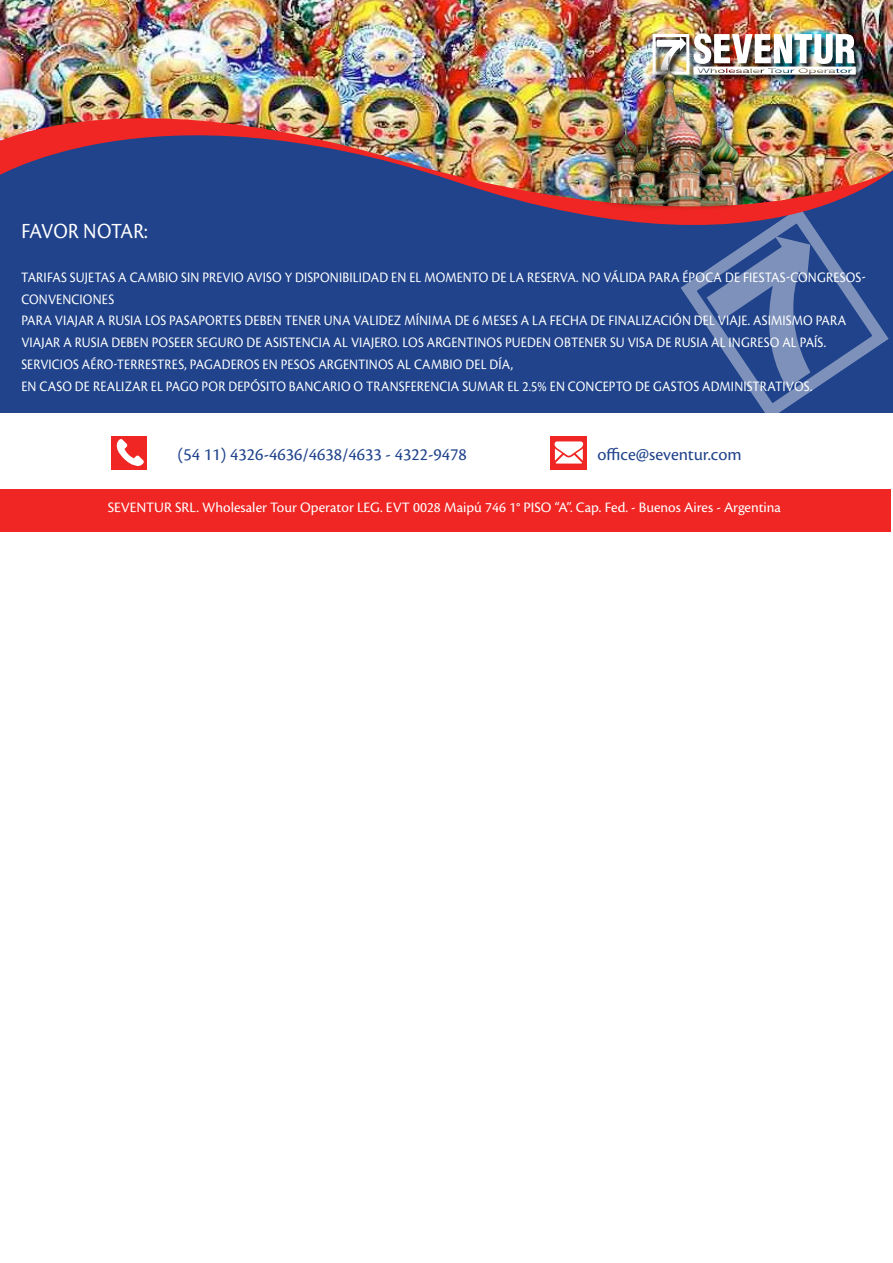
<style>
.page{position:relative;width:893px;height:1263px;background:#fff}
.page>*{position:absolute;margin:0;border:0;box-sizing:border-box;transform-origin:0 0}
.t1{font:22.5px "Cronos Pro";color:#fff;scale:.9 1}
.t2{font:18px "Cronos Pro";color:#20438b}
.t3{font:15px/21.9px "Cronos Pro";letter-spacing:.01em;color:#fff;scale:.9 1}
.t4{font:15px "Cronos Pro";letter-spacing:.01em;color:#fff}
</style>
<div class="page">
<div style="left:0;top:134px;width:893px;height:278px;background:#20438b"></div>
<svg style="left:680px;top:296px;width:209px;height:117px"></svg>
<div style="left:0;top:489px;width:891px;height:42px;background:#ef2623"></div>
<div style="left:551px;top:436px;width:36px;height:33px;background:#ef2623"></div>
<svg style="left:555px;top:441px;width:28px;height:23px"></svg>
<div style="left:112px;top:436px;width:35px;height:33px;background:#ef2623"></div>
<svg style="left:116px;top:439px;width:28px;height:27px"></svg>
<svg style="left:555px;top:209px;width:305px;height:87px"></svg>
<img style="left:0;top:0;width:893px;height:209px">
<div style="left:653px;top:34px;width:211px;height:49px;background:#000;opacity:.77"></div>
<div style="left:653px;top:34px;width:36px;height:41px;border:3px solid #fff"></div>
<svg style="left:657px;top:37px;width:29px;height:10px"></svg>
<img style="left:694px;top:33px;width:162px;height:42px">
<div style="left:595px;top:47px;width:151px;height:163px;background:#000;opacity:.69"></div>
<img style="left:532px;top:54px;width:212px;height:154px">
<h1 class="t1" style="left:21px;top:218px;width:142px">FAVOR NOTA R:</h1>
<p class="t3" style="left:21px;top:266px;width:940px">TARIFAS SUJ ETAS A CAMBIO SIN PREVIO AVISO Y DISPONIBILIDAD EN EL MOMENTO DE LA RESERVA. NO VÁLIDA PARA ÉPOCA DE FIESTAS-CONGRESOS-CONVENCIONES<br>PARA VIAJAR A RUSIA LOS PASAPORTES DEBEN TENER UNA VALIDEZ MÍN IMA DE 6 MESES A LA FECHA DE FINALIZACIÓN DEL VIAJE. ASIMISMO PARA VIAJAR A RUSIA DEBEN POSEER SEGURO DE ASISTENCIA AL VIAJERO. LOS ARG ENTINOS PUEDEN OBTENER SU VISA DE RUSIA AL INGRESO AL PAÍS.<br>SERVICIOS AÉRO-TERRESTRES, PAGADEROS EN PESOS ARG ENTINOS AL CAMBIO DEL DÍA,<br>EN CASO DE REALIZAR EL PAGO POR DEPÓSITO BANCARIO O TRANSFERENCIA SUMAR EL 2.5% EN CONCEPTO DE GASTOS ADMINISTRATIVOS.</p>
<p class="t2" style="left:178px;top:444px;width:291px">(54 11) 4326-4636/4638/4633 - 4322-9478</p>
<p class="t2" style="left:597px;top:444px;width:146px">OFFICE@SEVENTUR.COM</p>
<p class="t4" style="left:108px;top:499px;width:424px">SEVENTUR SRL. WHOLESALER TOUR OPERATOR LEG. EVT 0028 MAIPÚ 746 1° PISO</p>
<p class="t4" style="left:555px;top:499px;width:228px">“A”. CAP. FED. - BUENOS AIRES - ARGENTINA</p>
</div>
